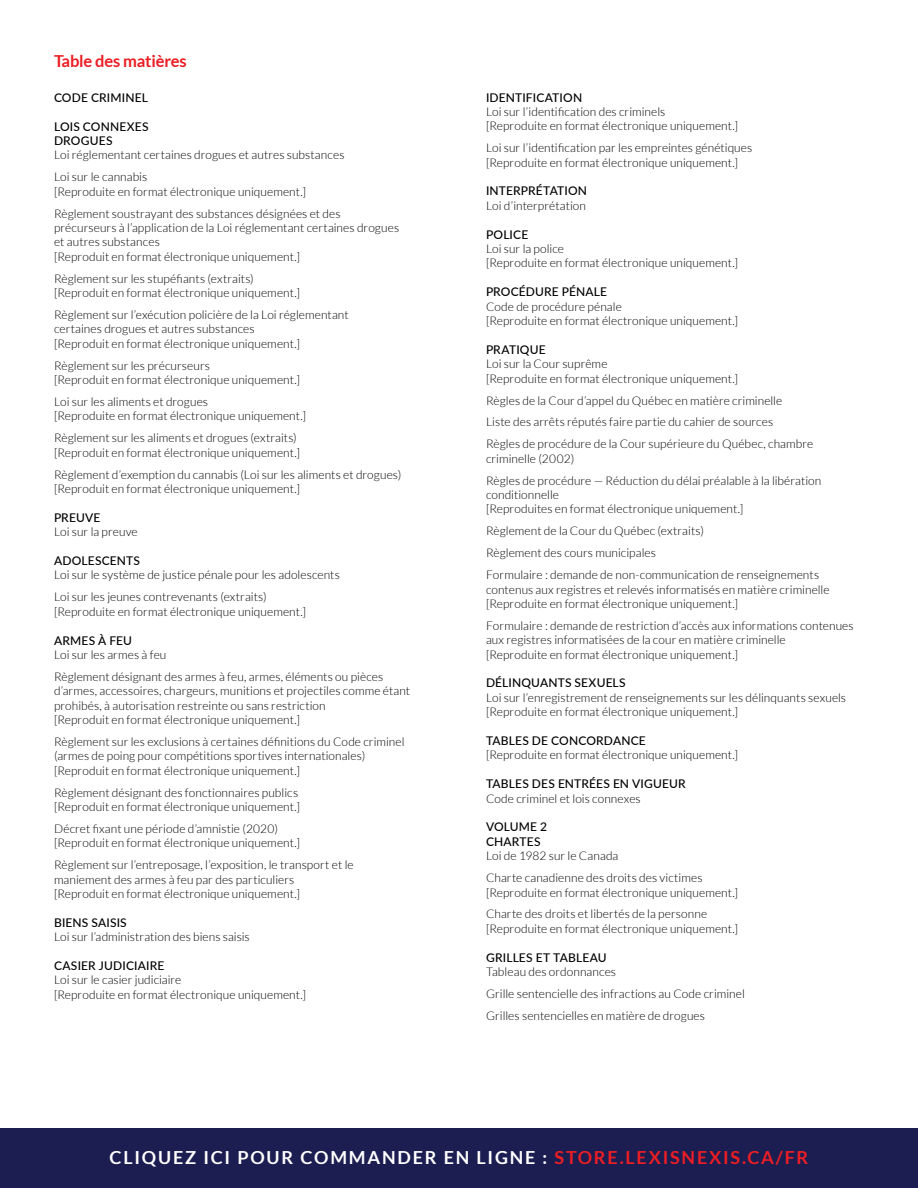
<style>
.page{position:relative;width:918px;height:1188px;background:#fff}
.page>*{position:absolute;margin:0;border:0;box-sizing:border-box;transform-origin:0 0}
.t1{font:700 18px "Lato";letter-spacing:.1em;color:#fff}
.t2{font:700 16.5px "Lato";letter-spacing:-.01em;color:#ed1d24}
.t3{font:300 12px/14.4px "Lato";letter-spacing:.005em;color:#000}
.t4{font:500 12px/14.4px "Lato";letter-spacing:.015em;color:#000}
.s1{color:#ed1d24}
</style>
<div class="page">
<div style="left:0;top:1129px;width:918px;height:59px;background:#1c1d51"></div>
<h2 class="t2" style="left:54px;top:52px;width:134px">Table des matières</h2>
<p class="t4" style="left:54px;top:90px;width:95px">CODE CRIMINEL</p>
<p class="t4" style="left:54px;top:119px;width:96px">LOIS CONNEXES<br>DROGUES</p>
<p class="t3" style="left:54px;top:144px;width:292px;line-height:21.9px">Loi réglementant certaines drogues et autres substances<br>Loi sur le cannabis</p>
<p class="t3" style="left:54px;top:181px;width:288px;line-height:21.9px">[Reproduite en format électronique uniquement.]<br>Règlement soustrayant des substances désignées et des</p>
<p class="t3" style="left:54px;top:221px;width:347px">précurseurs à l’application de la Loi réglementant certaines drogues et autres substances<br>[Reproduit en format électronique uniquement.]</p>
<p class="t3" style="left:54px;top:271px;width:247px">Règlement sur les stupéfiants (extraits) [Reproduit en format électronique uniquement.]</p>
<p class="t3" style="left:54px;top:308px;width:296px">Règlement sur l’exécution policière de la Loi réglementant certaines drogues et autres substances<br>[Reproduit en format électronique uniquement.]</p>
<p class="t3" style="left:54px;top:358px;width:247px">Règlement sur les précurseurs<br>[Reproduit en format électronique uniquement.]</p>
<p class="t3" style="left:54px;top:395px;width:254px">Loi sur les aliments et drogues<br>[Reproduite en format électronique uniquement.]</p>
<p class="t3" style="left:54px;top:431px;width:247px">Règlement sur les aliments et drogues (extraits) [Reproduit en format électronique uniquement.]</p>
<p class="t3" style="left:54px;top:467px;width:349px">Règlement d’exemption du cannabis (Loi sur les aliments et drogues) [Reproduit en format électronique uniquement.]</p>
<p class="t4" style="left:54px;top:510px;width:48px">PREUVE</p>
<p class="t3" style="left:54px;top:525px;width:85px">Loi sur la preuve</p>
<p class="t4" style="left:54px;top:553px;width:87px">ADOLESCENTS</p>
<p class="t3" style="left:54px;top:564px;width:288px;line-height:21.9px">Loi sur le système de justice pénale pour les adolescents<br>Loi sur les jeunes contrevenants (extraits)</p>
<p class="t3" style="left:54px;top:604px;width:254px">[Reproduite en format électronique uniquement.]</p>
<p class="t4" style="left:54px;top:632px;width:80px">ARMES À FEU</p>
<p class="t3" style="left:54px;top:644px;width:331px;line-height:21.9px">Loi sur les armes à feu<br>Règlement désignant des armes à feu, armes, éléments ou pièces</p>
<p class="t3" style="left:54px;top:684px;width:358px">d’armes, accessoires, chargeurs, munitions et projectiles comme étant prohibés, à autorisation restreinte ou sans restriction<br>[Reproduit en format électronique uniquement.]</p>
<p class="t3" style="left:54px;top:734px;width:352px">Règlement sur les exclusions à certaines définitions du Code criminel (armes de poing pour compétitions sportives internationales) [Reproduit en format électronique uniquement.]</p>
<p class="t3" style="left:54px;top:785px;width:247px">Règlement désignant des fonctionnaires publics [Reproduit en format électronique uniquement.]</p>
<p class="t3" style="left:54px;top:821px;width:247px">Décret fixant une période d’amnistie (2020) [Reproduit en format électronique uniquement.]</p>
<p class="t3" style="left:54px;top:858px;width:301px">Règlement sur l’entreposage, l’exposition, le transport et le maniement des armes à feu par des particuliers<br>[Reproduit en format électronique uniquement.]</p>
<p class="t4" style="left:54px;top:915px;width:74px">BIENS SAISIS</p>
<p class="t3" style="left:54px;top:930px;width:197px">Loi sur l’administration des biens saisis</p>
<p class="t4" style="left:54px;top:958px;width:112px">CASIER JUDICIAIRE</p>
<p class="t3" style="left:54px;top:973px;width:254px">Loi sur le casier judiciaire<br>[Reproduite en format électronique uniquement.]</p>
<p class="t4" style="left:486px;top:90px;width:98px">IDENTIFICATION</p>
<p class="t3" style="left:486px;top:105px;width:254px">Loi sur l’identification des criminels<br>[Reproduite en format électronique uniquement.]</p>
<p class="t3" style="left:486px;top:141px;width:268px">Loi sur l’identification par les empreintes génétiques [Reproduite en format électronique uniquement.]</p>
<p class="t4" style="left:486px;top:183px;width:103px">INTERPRÉTATION</p>
<p class="t3" style="left:486px;top:198px;width:102px">Loi d’interprétation</p>
<p class="t4" style="left:486px;top:227px;width:44px">POLICE</p>
<p class="t3" style="left:486px;top:242px;width:254px">Loi sur la police<br>[Reproduite en format électronique uniquement.]</p>
<p class="t4" style="left:486px;top:284px;width:123px">PROCÉDURE PÉNALE</p>
<p class="t3" style="left:486px;top:299px;width:254px">Code de procédure pénale<br>[Reproduite en format électronique uniquement.]</p>
<p class="t4" style="left:486px;top:342px;width:61px">PRATIQUE</p>
<p class="t3" style="left:486px;top:357px;width:254px">Loi sur la Cour suprême<br>[Reproduite en format électronique uniquement.]</p>
<p class="t3" style="left:486px;top:389px;width:329px;line-height:21.9px">Règles de la Cour d’appel du Québec en matière criminelle<br>Liste des arrêts réputés faire partie du cahier de sources<br>Règles de procédure de la Cour supérieure du Québec, chambre</p>
<p class="t3" style="left:486px;top:448px;width:337px;line-height:21.9px">criminelle (2002)<br>Règles de procédure — Réduction du délai préalable à la libération</p>
<p class="t3" style="left:486px;top:488px;width:259px">conditionnelle<br>[Reproduites en format électronique uniquement.]</p>
<p class="t3" style="left:486px;top:520px;width:335px;line-height:21.9px">Règlement de la Cour du Québec (extraits)<br>Règlement des cours municipales<br>Formulaire : demande de non-communication de renseignements</p>
<p class="t3" style="left:486px;top:582px;width:345px">contenus aux registres et relevés informatisés en matière criminelle [Reproduite en format électronique uniquement.]</p>
<p class="t3" style="left:486px;top:618px;width:369px">Formulaire : demande de restriction d’accès aux informations contenues aux registres informatisées de la cour en matière criminelle<br>[Reproduite en format électronique uniquement.]</p>
<p class="t4" style="left:486px;top:675px;width:141px">DÉLINQUANTS SEXUELS</p>
<p class="t3" style="left:486px;top:690px;width:362px">Loi sur l’enregistrement de renseignements sur les délinquants sexuels [Reproduite en format électronique uniquement.]</p>
<p class="t4" style="left:486px;top:733px;width:161px">TABLES DE CONCORDANCE</p>
<p class="t3" style="left:486px;top:748px;width:254px">[Reproduite en format électronique uniquement.]</p>
<p class="t4" style="left:486px;top:776px;width:201px">TABLES DES ENTRÉES EN VIGUEUR</p>
<p class="t3" style="left:486px;top:791px;width:156px">Code criminel et lois connexes</p>
<p class="t4" style="left:486px;top:819px;width:63px">VOLUME 2<br>CHARTES</p>
<p class="t3" style="left:486px;top:845px;width:218px;line-height:21.9px">Loi de 1982 sur le Canada<br>Charte canadienne des droits des victimes</p>
<p class="t3" style="left:486px;top:881px;width:254px;line-height:21.9px">[Reproduite en format électronique uniquement.]<br>Charte des droits et libertés de la personne</p>
<p class="t3" style="left:486px;top:921px;width:254px">[Reproduite en format électronique uniquement.]</p>
<p class="t4" style="left:486px;top:950px;width:122px">GRILLES ET TABLEAU</p>
<p class="t3" style="left:486px;top:961px;width:260px;line-height:21.9px">Tableau des ordonnances<br>Grille sentencielle des infractions au Code criminel<br>Grilles sentencielles en matière de drogues</p>
<h1 class="t1" style="left:110px;top:1147px;width:700px">CLIQUEZ ICI POUR COMMANDER EN LIGNE : <span class="s1">STORE.LEXISNEXIS.CA/FR</span></h1>
</div>
